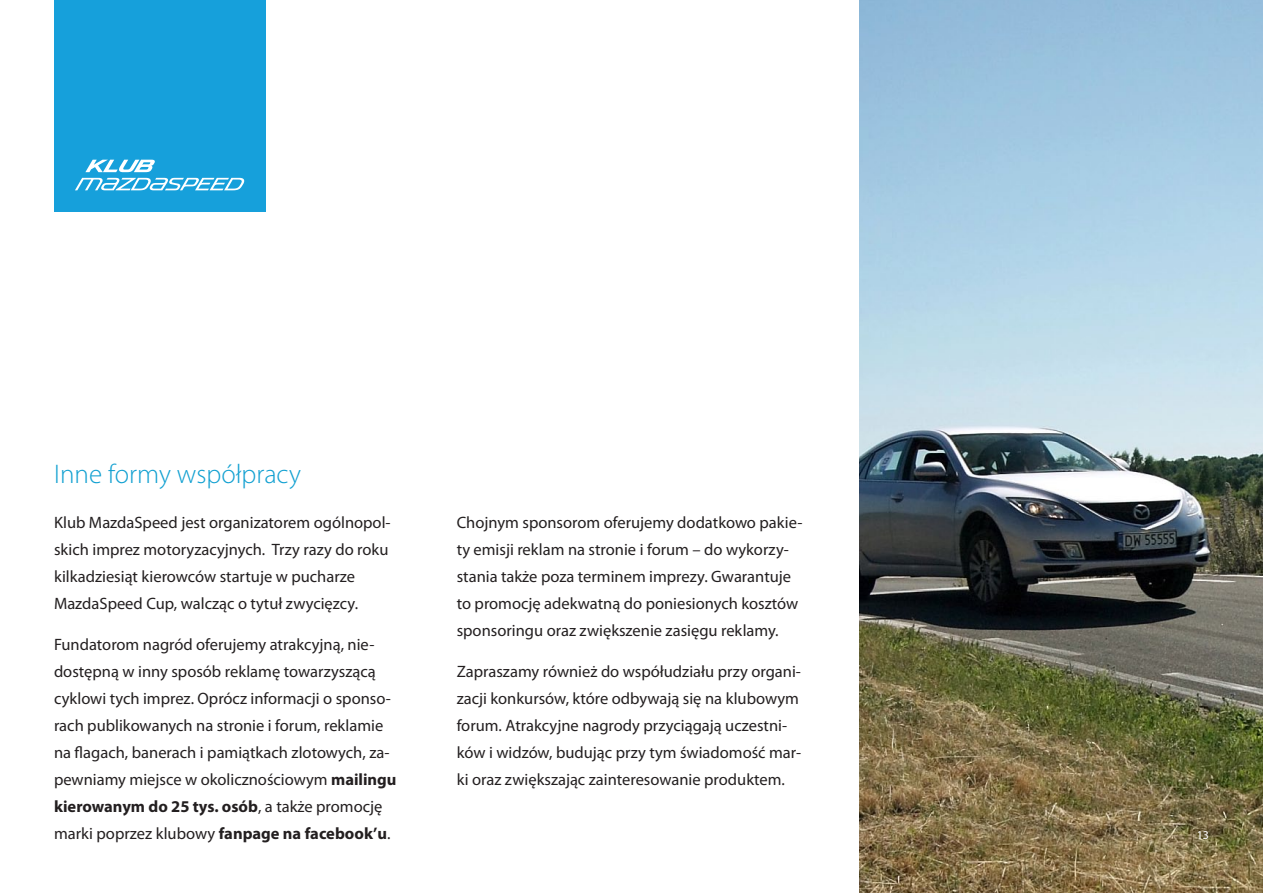
<style>
.page{position:relative;width:1263px;height:893px;background:#fff}
.page>*{position:absolute;margin:0;border:0;box-sizing:border-box;transform-origin:0 0}
.t1{font:300 27px "Myriad Pro";color:#11a0d1}
.t2{font:16.5px/27px "Myriad Pro";color:#231f20}
.t3{font:12px "Myriad Pro";color:#fff}
.s1{font-weight:700}
</style>
<div class="page">
<img style="left:859px;top:0;width:404px;height:893px">
<div style="left:54px;top:0;width:211px;height:212px;background:#16a0db"></div>
<svg style="left:85px;top:160px;width:70px;height:12px"></svg>
<svg style="left:75px;top:178px;width:169px;height:12px"></svg>
<h1 class="t1" style="left:54px;top:460px;width:249px">Inne formy współpracy</h1>
<p class="t2" style="left:54px;top:509px;width:338px">Klub MazdaSpeed jest organizatorem ogólnopol&shy;skich imprez motoryzacyjnych. Trzy razy do roku kilkadziesiąt kierowców startuje w pucharze MazdaSpeed Cup, walcząc o tytuł zwycięzcy.</p>
<p class="t2" style="left:54px;top:631px;width:344px">Fundatorom nagród oferujemy atrakcyjną, nie&shy;dostępną w inny sposób reklamę towarzyszącą cyklowi tych imprez. Oprócz informacji o sponso&shy;rach publikowanych na stronie i forum, reklamie na flagach, banerach i pamiątkach zlotowych, za&shy;pewniamy miejsce w okolicznościowym <span class="s1">mailingu kierowanym do 25 tys. osób</span>, a także promocję marki poprzez klubowy <span class="s1">fanpage na facebook’u</span>.</p>
<p class="t2" style="left:457px;top:509px;width:347px">Chojnym sponsorom oferujemy dodatkowo pakie&shy;ty emisji reklam na stronie i forum – do wykorzy&shy;stania także poza terminem imprezy. Gwarantuje to promocję adekwatną do poniesionych kosztów sponsoringu oraz zwiększenie zasięgu reklamy.</p>
<p class="t2" style="left:457px;top:658px;width:346px">Zapraszamy również do współudziału przy organi&shy;zacji konkursów, które odbywają się na klubowym forum. Atrakcyjne nagrody przyciągają uczestni&shy;ków i widzów, budując przy tym świadomość mar&shy;ki oraz zwiększając zainteresowanie produktem.</p>
<p class="t3" style="left:1197px;top:827px;width:14px">13</p>
</div>
